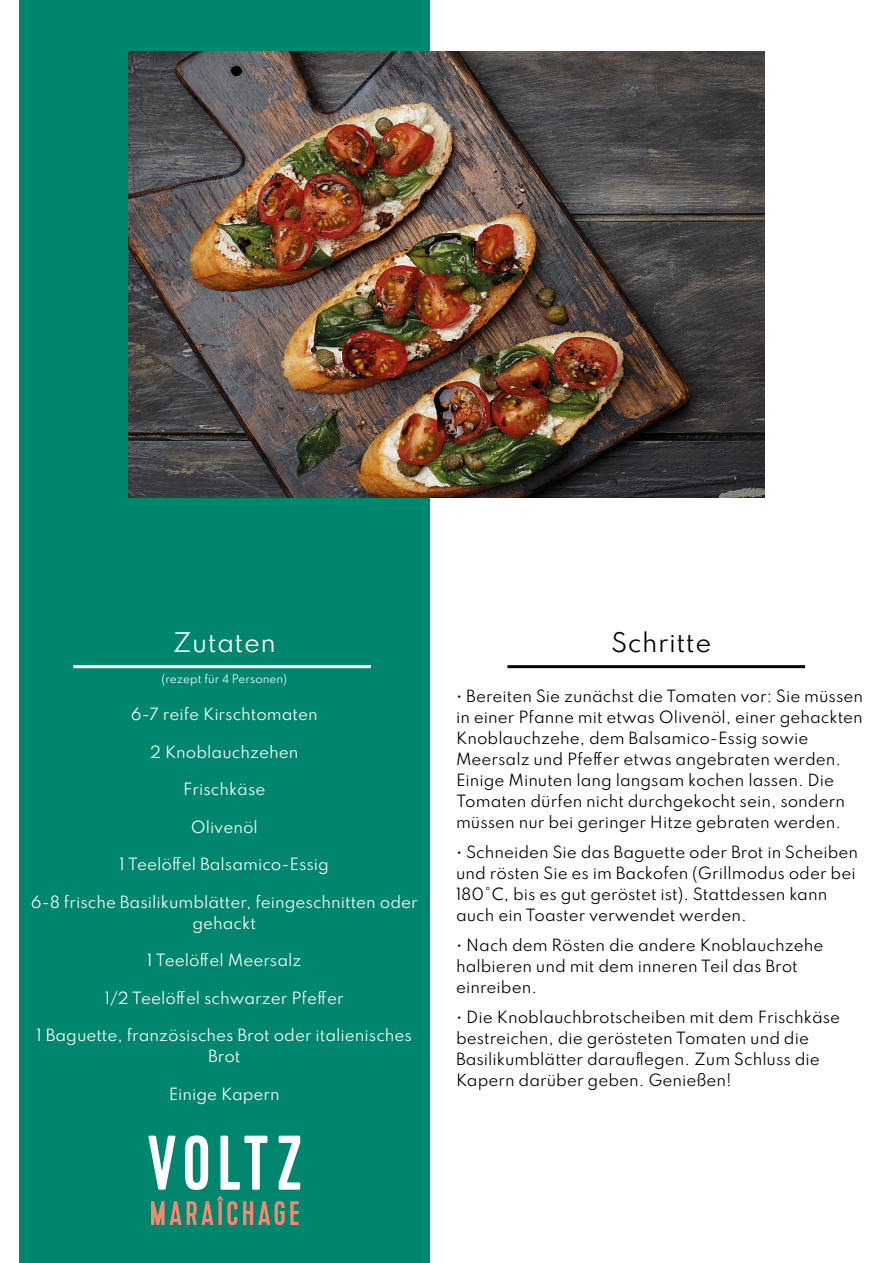
<style>
.page{position:relative;width:893px;height:1263px;background:#fff}
.page>*{position:absolute;margin:0;border:0;box-sizing:border-box;transform-origin:0 0}
.t1{font:24px "Spartan";letter-spacing:.02em;color:#000}
.t2{font:24px "Spartan";letter-spacing:.02em;color:#fff}
.t3{font:15px/21px "Spartan";color:#000}
.t4{font:15px/21px "Spartan";color:#fff;text-align:center}
.t5{font:10.5px "Spartan";color:#fff}
</style>
<div class="page">
<div style="left:19px;top:0;width:410px;height:1263px;background:#00856e"></div>
<svg style="left:148px;top:1136px;width:28px;height:54px"></svg>
<svg style="left:185px;top:1135px;width:23px;height:55px"></svg>
<svg style="left:220px;top:1136px;width:47px;height:54px"></svg>
<svg style="left:279px;top:1136px;width:21px;height:54px"></svg>
<svg style="left:151px;top:1196px;width:86px;height:29px"></svg>
<svg style="left:243px;top:1201px;width:56px;height:24px"></svg>
<hr style="left:73px;top:665px;width:298px;height:3px;background:#fff">
<hr style="left:507px;top:665px;width:298px;height:3px;background:#000">
<img style="left:129px;top:51px;width:635px;height:446px">
<p class="t2" style="left:173px;top:624px;width:105px">Zutaten</p>
<p class="t5" style="left:161px;top:671px;width:127px">(rezept für 4 Personen)</p>
<p class="t4" style="left:131px;top:703px;width:188px">6-7 reife Kirschtomaten</p>
<p class="t4" style="left:150px;top:741px;width:150px">2 Knoblauchzehen</p>
<p class="t4" style="left:183px;top:778px;width:84px">Frischkäse</p>
<p class="t4" style="left:191px;top:816px;width:69px">Olivenöl</p>
<p class="t4" style="left:119px;top:853px;width:211px">1 Teelöffel Balsamico-Essig</p>
<p class="t4" style="left:31px;top:891px;width:388px">6-8 frische Basilikumblätter, feingeschnitten oder gehackt</p>
<p class="t4" style="left:147px;top:949px;width:156px">1 Teelöffel Meersalz</p>
<p class="t4" style="left:105px;top:987px;width:240px">1/2 Teelöffel schwarzer Pfeffer</p>
<p class="t4" style="left:37px;top:1024px;width:377px">1 Baguette, französisches Brot oder italienisches<br>Brot</p>
<p class="t4" style="left:169px;top:1083px;width:113px">Einige Kapern</p>
<p class="t1" style="left:611px;top:624px;width:102px">Schritte</p>
<p class="t3" style="left:456px;top:685px;width:409px">• Bereiten Sie zunächst die Tomaten vor: Sie müssen in einer Pfanne mit etwas Olivenöl, einer gehackten Knoblauchzehe, dem Balsamico-Essig sowie Meersalz und Pfeffer etwas angebraten werden.<br>Einige Minuten lang langsam kochen lassen. Die Tomaten dürfen nicht durchgekocht sein, sondern müssen nur bei geringer Hitze gebraten werden.</p>
<p class="t3" style="left:456px;top:841px;width:404px">• Schneiden Sie das Baguette oder Brot in Scheiben und rösten Sie es im Backofen (Grillmodus oder bei 180°C, bis es gut geröstet ist). Stattdessen kann auch ein Toaster verwendet werden.</p>
<p class="t3" style="left:456px;top:934px;width:369px">• Nach dem Rösten die andere Knoblauchzehe halbieren und mit dem inneren Teil das Brot einreiben.</p>
<p class="t3" style="left:456px;top:1006px;width:386px">• Die Knoblauchbrotscheiben mit dem Frischkäse bestreichen, die gerösteten Tomaten und die Basilikumblätter darauflegen. Zum Schluss die Kapern darüber geben. Genießen!</p>
</div>
